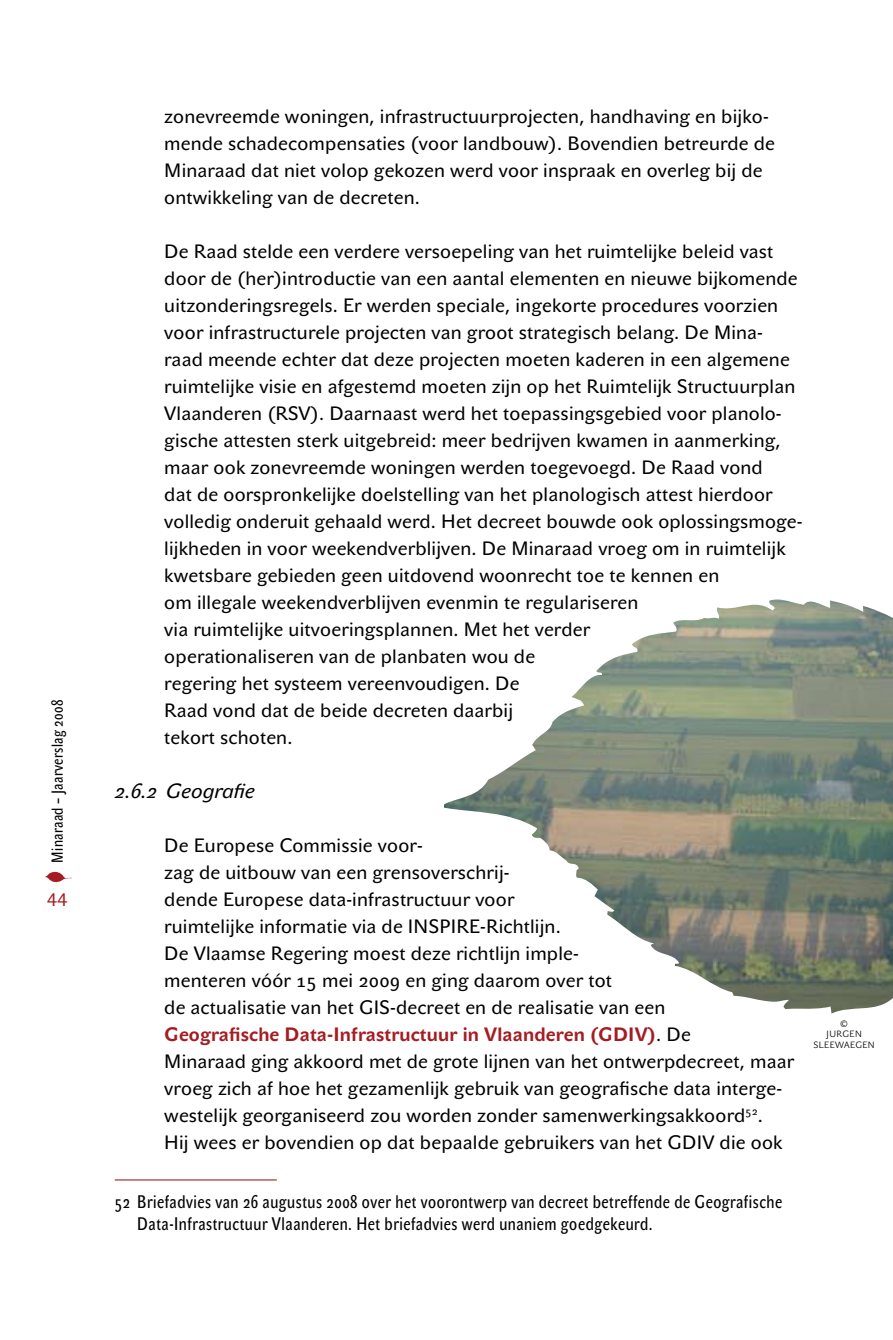
<style>
.page{position:relative;width:893px;height:1340px;background:#fff}
.page>*{position:absolute;margin:0;border:0;box-sizing:border-box;transform-origin:0 0}
.t1{font:italic 20.25px "John Sans Text Pro";color:#000}
.t2{font:19.12px/27px "John Sans Text Pro";letter-spacing:.01em;color:#000}
.t3{font:18px/21.6px "John Sans Cond Text Pro";letter-spacing:.03em;color:#000}
.t4{font:18px "John Sans Text Pro";color:#a41d23}
.t5{font:15.75px "John Sans Cond Text Pro";letter-spacing:.025em;color:#000}
.t6{font:9px/10.8px "John Sans Lite Pro";letter-spacing:.11em;color:#000;text-align:center}
.s1{font-weight:700;color:#a41d23}
</style>
<div class="page">
<svg style="left:45px;top:871px;width:27px;height:11px"></svg>
<hr style="left:115px;top:1179px;width:162px;height:1px;background:#a41d23">
<img style="left:444px;top:599px;width:449px;height:414px">
<p class="t5" style="left:48px;top:862px;width:164px;rotate:-90deg">Minaraad – Jaarverslag 2008</p>
<p class="t4" style="left:47px;top:889px;width:22px">44</p>
<p class="t2" style="left:164px;top:103px;width:612px">zonevreemde woningen, infrastructuurprojecten, handhaving en bijko&shy;mende schadecompensaties (voor landbouw). Bovendien betreurde de Minaraad dat niet volop gekozen werd voor inspraak en overleg bij de ontwikkeling van de decreten.</p>
<p class="t2" style="left:164px;top:238px;width:640px">De Raad stelde een verdere versoepeling van het ruimtelijke beleid vast door de (her)introductie van een aantal elementen en nieuwe bijkomende uitzonderingsregels. Er werden speciale, ingekorte procedures voorzien voor infrastructurele projecten van groot strategisch belang. De Mina&shy;raad meende echter dat deze projecten moeten kaderen in een algemene ruimtelijke visie en afgestemd moeten zijn op het Ruimtelijk Structuurplan Vlaanderen (RSV). Daarnaast werd het toepassingsgebied voor planolo&shy;gische attesten sterk uitgebreid: meer bedrijven kwamen in aanmerking, maar ook zonevreemde woningen werden toegevoegd. De Raad vond<br>dat de oorspronkelijke doelstelling van het planologisch attest hierdoor volledig onderuit gehaald werd. Het decreet bouwde ook oplossingsmoge&shy;lijkheden in voor weekendverblijven. De Minaraad vroeg om in ruimtelijk kwetsbare gebieden geen uitdovend woonrecht toe te kennen en<br>om illegale weekendverblijven evenmin te regulariseren<br>via ruimtelijke uitvoeringsplannen. Met het verder<br>operationaliseren van de planbaten wou de<br>regering het systeem vereenvoudigen. De<br>Raad vond dat de beide decreten daarbij<br>tekort schoten.</p>
<p class="t1" style="left:115px;top:779px;width:141px">2.6.2 Geografie</p>
<p class="t2" style="left:164px;top:831px;width:631px">De Europese Commissie voor-<br>zag de uitbouw van een grensoverschrij-<br>dende Europese data-infrastructuur voor<br>ruimtelijke informatie via de INSPIRE-Richtlijn.<br>De Vlaamse Regering moest deze richtlijn imple-<br>menteren vóór 15 mei 2009 en ging daarom over tot<br>de actualisatie van het GIS-decreet en de realisatie van een<br><span class="s1">Geografische Data-Infrastructuur in Vlaanderen (GDIV)</span>. De<br>Minaraad ging akkoord met de grote lijnen van het ontwerpdecreet, maar vroeg zich af hoe het gezamenlijk gebruik van geografische data interge&shy;westelijk georganiseerd zou worden zonder samenwerkingsakkoord<sup>52</sup>.<br>Hij wees er bovendien op dat bepaalde gebruikers van het GDIV die ook</p>
<p class="t6" style="left:814px;top:1018px;width:61px">©<br>JURGEN<br>SLEEWAEGEN</p>
<p class="t3" style="left:137px;top:1190px;width:646px;text-indent:-22px">52 Briefadvies van 26 augustus 2008 over het voorontwerp van decreet betreffende de Geografische<br>Data-Infrastructuur Vlaanderen. Het briefadvies werd unaniem goedgekeurd.</p>
</div>
